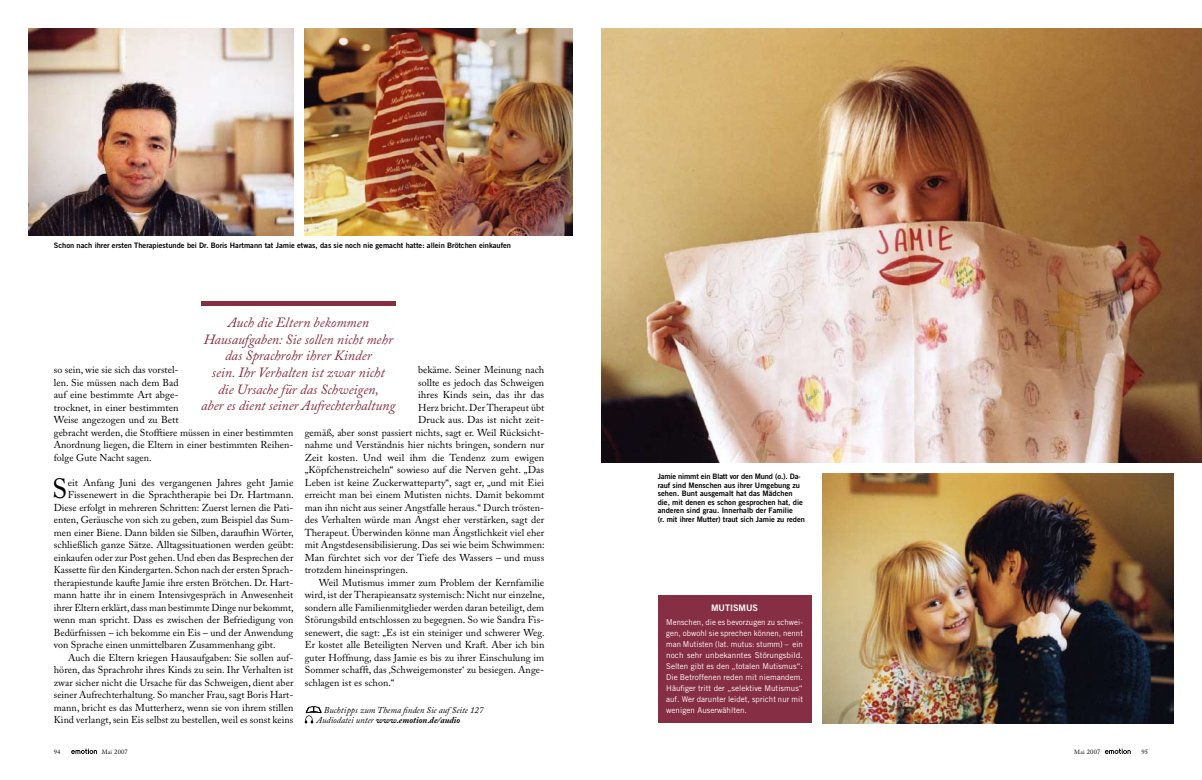
<style>
.page{position:relative;width:1202px;height:780px;background:#fff}
.page>*{position:absolute;margin:0;border:0;box-sizing:border-box;transform-origin:0 0}
.t1{font:27.6px "Emo Caslon";color:#000}
.t2{font:italic 14px/16.5px "Emo Caslon";color:#862e44;text-align:center}
.t3{font:10px/12.5px "Emo Caslon";letter-spacing:.005em;color:#000}
.t4{font:italic 9px/10px "Emo Caslon";color:#000}
.t5{font:9px "Trade Gothic LT Bold Two";color:#fff}
.t6{font:8px/11px "Trade Gothic LT";letter-spacing:.005em;color:#fff;text-align:justify}
.t7{font:7.5px/8.5px "Trade Gothic LT Bold Two";color:#000}
.t8{font:6.5px "Emo Caslon";letter-spacing:.03em;color:#000}
.s1{font-weight:700}
.s2{font-size:6px}
</style>
<div class="page">
<svg style="left:71px;top:748px;width:26px;height:6px"></svg>
<img style="left:601px;top:28px;width:601px;height:434px">
<img style="left:822px;top:473px;width:352px;height:250px">
<img style="left:28px;top:28px;width:265px;height:207px">
<img style="left:305px;top:28px;width:268px;height:207px">
<hr style="left:201px;top:302px;width:194px;height:4px;background:#862e44">
<svg style="left:1105px;top:748px;width:26px;height:6px"></svg>
<div style="left:658px;top:595px;width:153px;height:128px;background:#862e44"></div>
<svg style="left:305px;top:706px;width:17px;height:17px"></svg>
<p class="t7" style="left:54px;top:241px;width:459px">Schon nach ihrer ersten Therapiestunde bei Dr. Boris Hartmann tat Jamie etwas, das sie noch nie gemacht hatte: allein Brötchen einkaufen</p>
<h2 class="t2" style="left:201px;top:315px;width:196px">Auch die Eltern bekommen<br>Hausaufgaben: Sie sollen nicht mehr das Sprachrohr ihrer Kinder<br>sein. Ihr Verhalten ist zwar nicht<br>die Ursache für das Schweigen,<br>aber es dient seiner Aufrechterhaltung</h2>
<p class="t3" style="left:54px;top:363px;width:241px">so sein, wie sie sich das vorstel-<br>len. Sie müssen nach dem Bad<br>auf eine bestimmte Art abge-<br>trocknet, in einer be-stimmten<br>Weise angezogen und zu Bett<br>gebracht werden, die Stofftiere müssen in einer bestimmten Anordnung liegen, die Eltern in einer bestimmten Reihen&shy;folge Gute Nacht sagen.</p>
<h1 class="t1" style="left:52px;top:472px;width:17px">S</h1>
<p class="t3" style="left:68px;top:476px;width:227px">eit Anfang Juni des vergangenen Jahres geht Jamie</p>
<p class="t3" style="left:418px;top:363px;width:128px">bekäme. Seiner Meinung nach</p>
<p class="t3" style="left:418px;top:376px;width:128px">sollte es jedoch das Schweigen</p>
<p class="t3" style="left:418px;top:388px;width:128px">ihres Kinds sein, das ihr das</p>
<p class="t3" style="left:418px;top:401px;width:128px">Herz bricht. Der Therapeut übt</p>
<p class="t3" style="left:418px;top:413px;width:127px">Druck aus. Das ist nicht zeit-</p>
<p class="t3" style="left:305px;top:426px;width:241px">gemäß, aber sonst passiert nichts, sagt er. Weil Rücksicht-</p>
<p class="t3" style="left:305px;top:438px;width:241px">nahme und Verständnis hier nichts bringen, sondern nur</p>
<p class="t3" style="left:305px;top:451px;width:241px">Zeit kosten. Und weil ihm die Tendenz zum ewigen</p>
<p class="t3" style="left:305px;top:463px;width:241px">„Köpfchenstreicheln“ sowieso auf die Nerven geht. „Das</p>
<p class="t3" style="left:305px;top:476px;width:241px">Leben ist keine Zuckerwatteparty“, sagt er, „und mit Eiei</p>
<p class="t3" style="left:305px;top:488px;width:241px">erreicht man bei einem Mutisten nichts. Damit bekommt</p>
<p class="t3" style="left:305px;top:501px;width:241px">man ihn nicht aus seiner Angstfalle heraus.“ Durch trösten-</p>
<p class="t3" style="left:305px;top:513px;width:241px">des Verhalten würde man Angst eher verstärken, sagt der</p>
<p class="t3" style="left:305px;top:526px;width:241px">Therapeut. Überwinden könne man Ängstlichkeit viel eher</p>
<p class="t3" style="left:305px;top:538px;width:241px">mit Angstdesensibilisierung. Das sei wie beim Schwimmen:</p>
<p class="t3" style="left:305px;top:551px;width:241px">Man fürchtet sich vor der Tiefe des Wassers – und muss</p>
<p class="t3" style="left:305px;top:563px;width:105px">trotzdem hineinspringen.</p>
<p class="t3" style="left:319px;top:576px;width:227px">Weil Mutismus immer zum Problem der Kernfamilie</p>
<p class="t3" style="left:305px;top:588px;width:241px">wird, ist der Therapieansatz systemisch: Nicht nur einzelne,</p>
<p class="t3" style="left:305px;top:601px;width:241px">sondern alle Familienmitglieder werden daran beteiligt, dem</p>
<p class="t3" style="left:305px;top:613px;width:241px">Störungsbild entschlossen zu begegnen. So wie Sandra Fis-</p>
<p class="t3" style="left:305px;top:626px;width:241px">senewert, die sagt: „Es ist ein steiniger und schwerer Weg.</p>
<p class="t3" style="left:305px;top:638px;width:241px">Er kostet alle Beteiligten Nerven und Kraft. Aber ich bin</p>
<p class="t3" style="left:305px;top:651px;width:241px">guter Hoffnung, dass Jamie es bis zu ihrer Einschulung im</p>
<p class="t3" style="left:305px;top:663px;width:241px">Sommer schafft, das ‚Schweigemonster‘ zu besiegen. Ange-</p>
<p class="t3" style="left:305px;top:676px;width:91px">schlagen ist es schon.“</p>
<p class="t4" style="left:316px;top:705px;width:169px;text-indent:7px">Buchtipps zum Thema finden Sie auf Seite 127<br>Audiodatei unter <span class="s1">www.emotion.de/audio</span></p>
<p class="t3" style="left:68px;top:488px;width:227px">Fissenewert in die Sprachtherapie bei Dr. Hartmann.</p>
<p class="t3" style="left:54px;top:501px;width:241px">Diese erfolgt in mehreren Schritten: Zuerst lernen die Pati-</p>
<p class="t3" style="left:54px;top:513px;width:241px">enten, Geräusche von sich zu geben, zum Beispiel das Sum-</p>
<p class="t3" style="left:54px;top:526px;width:241px">men einer Biene. Dann bilden sie Silben, daraufhin Wörter,</p>
<p class="t3" style="left:54px;top:538px;width:241px">schließlich ganze Sätze. Alltagssituationen werden geübt:</p>
<p class="t3" style="left:54px;top:551px;width:241px">einkaufen oder zur Post gehen. Und eben das Besprechen der</p>
<p class="t3" style="left:54px;top:563px;width:241px">Kassette für den Kindergarten. Schon nach der ersten Sprach-</p>
<p class="t3" style="left:54px;top:576px;width:241px">therapiestunde kaufte Jamie ihre ersten Brötchen. Dr. Hart-</p>
<p class="t3" style="left:54px;top:588px;width:241px">mann hatte ihr in einem Intensivgespräch in Anwesenheit</p>
<p class="t3" style="left:54px;top:601px;width:241px">ihrer Eltern erklärt, dass man bestimmte Dinge nur bekommt,</p>
<p class="t3" style="left:54px;top:613px;width:241px">wenn man spricht. Dass es zwischen der Befriedigung von</p>
<p class="t3" style="left:54px;top:626px;width:241px">Bedürfnissen – ich bekomme ein Eis – und der Anwendung</p>
<p class="t3" style="left:54px;top:638px;width:223px">von Sprache einen unmittelbaren Zusammenhang gibt.</p>
<p class="t3" style="left:68px;top:651px;width:227px">Auch die Eltern kriegen Hausaufgaben: Sie sollen auf-</p>
<p class="t3" style="left:54px;top:663px;width:241px">hören, das Sprachrohr ihres Kinds zu sein. Ihr Verhalten ist</p>
<p class="t3" style="left:54px;top:676px;width:241px">zwar sicher nicht die Ursache für das Schweigen, dient aber</p>
<p class="t3" style="left:54px;top:688px;width:241px">seiner Aufrechterhaltung. So mancher Frau, sagt Boris Hart-</p>
<p class="t3" style="left:54px;top:701px;width:241px">mann, bricht es das Mutterherz, wenn sie von ihrem stillen</p>
<p class="t3" style="left:54px;top:713px;width:241px">Kind verlangt, sein Eis selbst zu bestellen, weil es sonst keins</p>
<p class="t7" style="left:658px;top:472px;width:149px">Jamie nimmt ein Blatt vor den Mund (o.). Da&shy;rauf sind Menschen aus ihrer Umgebung zu sehen. Bunt ausgemalt hat das Mädchen die, mit denen es schon gesprochen hat, die anderen sind grau. Innerhalb der Familie<br>(r. mit ihrer Mutter) traut sich Jamie zu reden</p>
<p class="t5" style="left:711px;top:602px;width:48px">Mutismus</p>
<p class="t6" style="left:666px;top:616px;width:138px">Menschen, die es bevorzugen zu schwei&shy;gen, obwohl sie sprechen können, nennt man Mutisten (lat. mutus: stumm) – ein noch sehr unbekanntes Störungsbild.<br>Selten gibt es den „totalen Mutismus“:<br>Die Betroffenen reden mit niemandem.<br>Häufiger tritt der „selektive Mutismus“ auf. Wer darunter leidet, spricht nur mit wenigen Auserwählten.</p>
<p class="t8" style="left:54px;top:747px;width:8px">94</p>
<p class="t8" style="left:102px;top:748px;width:28px"><span class="s2">Mai</span> 2007</p>
<p class="t8" style="left:1074px;top:748px;width:28px"><span class="s2">Mai</span> 2007</p>
<p class="t8" style="left:1142px;top:747px;width:8px">95</p>
</div>
